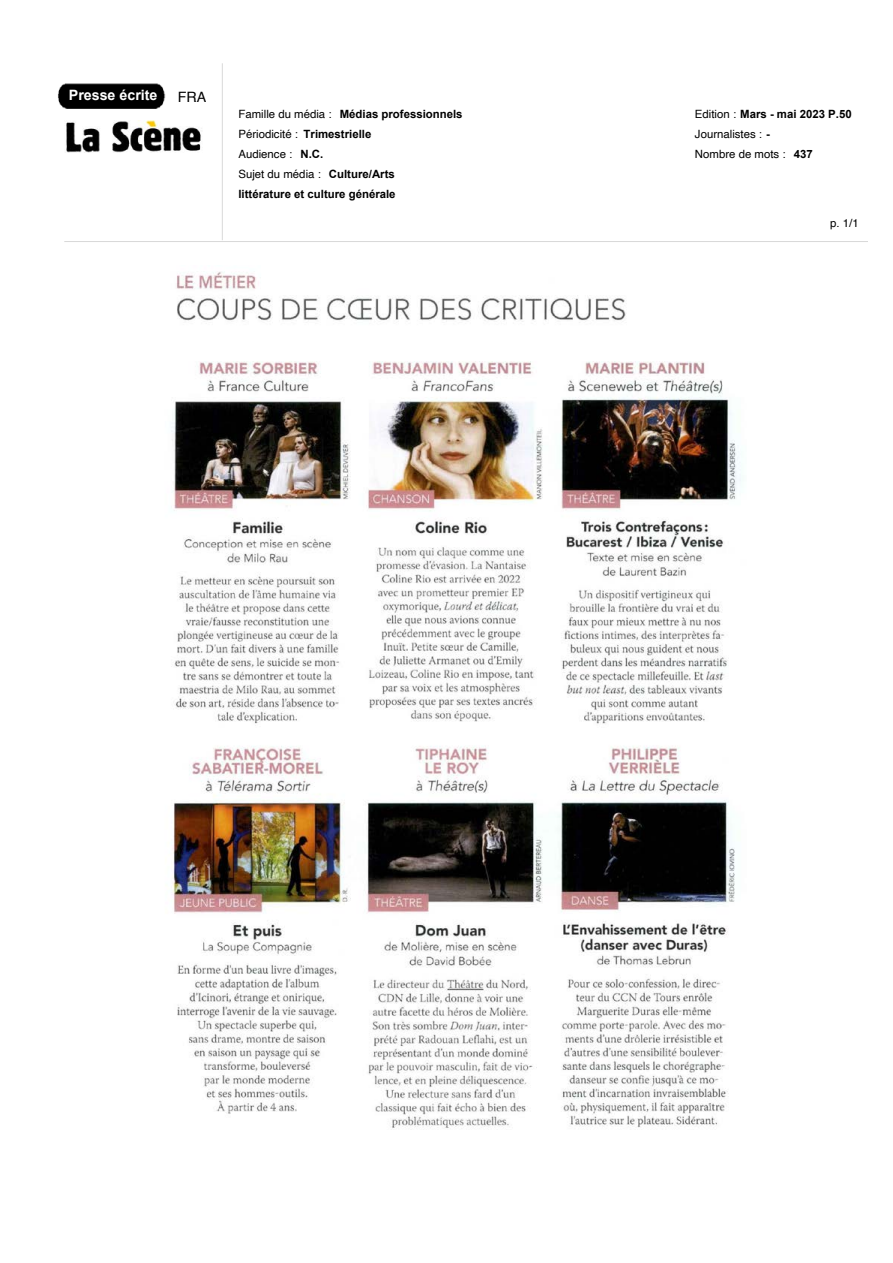
<style>
.page{position:relative;width:893px;height:1263px;background:#fff}
.page>*{position:absolute;margin:0;border:0;box-sizing:border-box;transform-origin:0 0}
.t1{font:700 14.25px "Arial";color:#fff}
.t2{font:14.25px "Helvetica";color:#000}
.t3{font:700 11.4px/20.2px "Arial";color:#000}
.t4{font:11.4px/20.2px "Helvetica";color:#000}
.s1{font-family:"Helvetica";font-weight:400}
.s2{font-family:"Arial";font-weight:700}
</style>
<div class="page">
<img style="left:58px;top:84px;width:108px;height:24px">
<img style="left:66px;top:120px;width:136px;height:33px">
<hr style="left:222px;top:64px;width:1px;height:176px;background:#d9d9d9">
<hr style="left:65px;top:241px;width:802px;height:1px;background:#d9d9d9">
<img style="left:171px;top:272px;width:571px;height:857px">
<p class="t1" style="left:69px;top:85px;width:90px">Presse écrite</p>
<p class="t2" style="left:178px;top:86px;width:30px">FRA</p>
<p class="t3" style="left:238px;top:104px;width:226px"><span class="s1">Famille du média :</span> Médias professionnels<br><span class="s1">Périodicité :</span> Trimestrielle</p>
<p class="t4" style="left:238px;top:144px;width:158px">Audience : <span class="s2">N.C.<br></span>Sujet du média : <span class="s2">Culture/Arts</span></p>
<p class="t3" style="left:238px;top:185px;width:159px">littérature et culture générale</p>
<p class="t3" style="left:695px;top:104px;width:158px"><span class="s1">Edition :</span> Mars - mai 2023 P.50</p>
<p class="t4" style="left:695px;top:124px;width:76px">Journalistes : <span class="s2">-</span></p>
<p class="t4" style="left:695px;top:144px;width:119px">Nombre de mots : <span class="s2">437</span></p>
<p class="t4" style="left:830px;top:213px;width:30px">p. 1/1</p>
</div>
